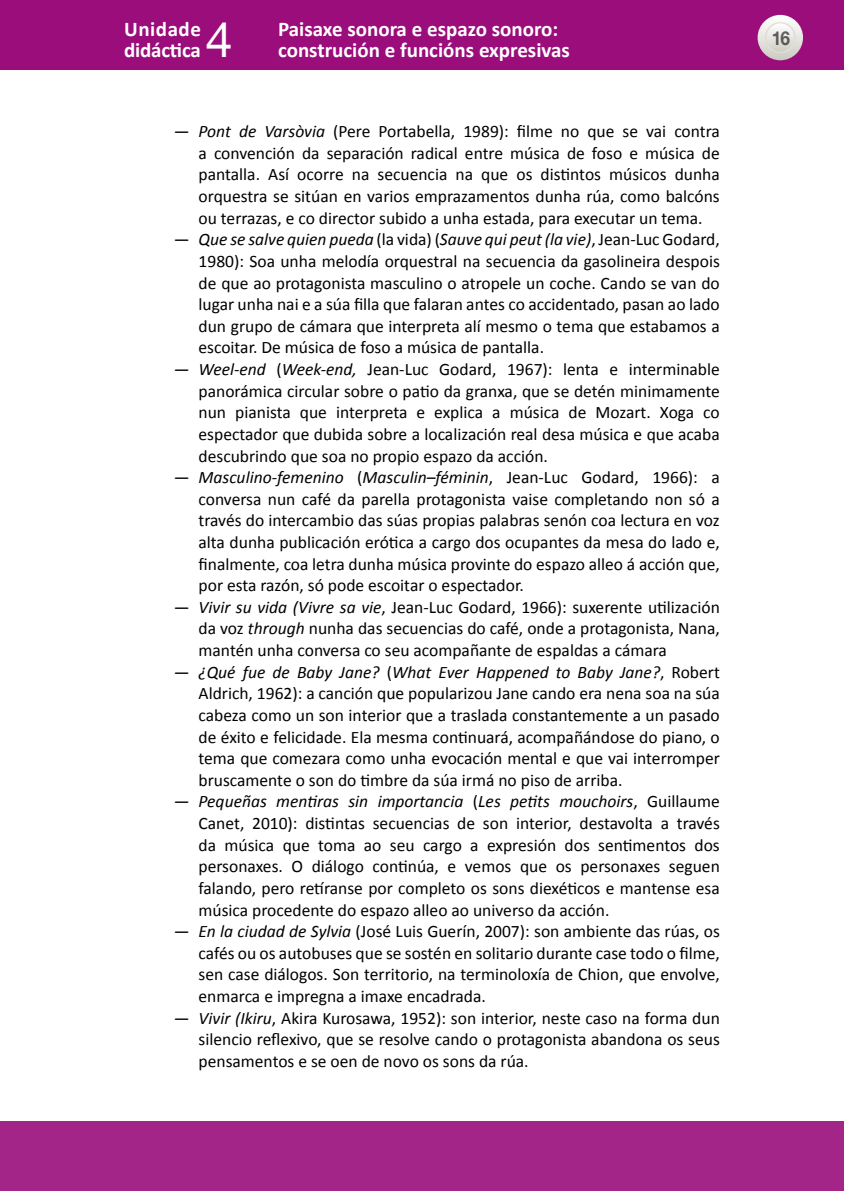
<style>
.page{position:relative;width:844px;height:1191px;background:#fff}
.page>*{position:absolute;margin:0;border:0;box-sizing:border-box;transform-origin:0 0}
.t1{font:49px "Helvetica Neue";color:#fff}
.t2{font:700 21px/21px "Calibri";color:#fff}
.t3{font:700 19.25px "Helvetica Neue";color:#000;scale:.9 1}
.TEXTO{font:17.5px/21.7px "Calibri";color:#000;text-align:justify}
.s1{font-style:italic}
</style>
<div class="page">
<div style="left:0;top:0;width:843px;height:69px;background:#9a0d7b"></div>
<svg style="left:757px;top:15px;width:45px;height:45px"></svg>
<svg style="left:765px;top:23px;width:29px;height:29px"></svg>
<div style="left:764px;top:22px;width:31px;height:31px;border:1px solid #e0ded8;border-radius:50%"></div>
<div style="left:0;top:1121px;width:843px;height:70px;background:#a42588"></div>
<p class="t2" style="left:124px;top:19px;width:78px">Unidade didáctica</p>
<h1 class="t1" style="left:205px;top:11px;width:29px">4</h1>
<p class="t2" style="left:278px;top:19px;width:293px">Paisaxe sonora e espazo sonoro: construción e funcións expresivas</p>
<p class="t3" style="left:770px;top:26px;width:23px">16</p>
<p class="TEXTO" style="left:198px;top:121px;width:522px;text-indent:-25px">— <span class="s1">Pont de Varsòvia</span> (Pere Portabella, 1989): filme no que se vai contra a convención da separación radical entre música de foso e música de pantalla. Así ocorre na secuencia na que os distintos músicos dunha orquestra se sitúan en varios emprazamentos dunha rúa, como balcóns ou terrazas, e co director subido a unha estada, para executar un tema.</p>
<p class="TEXTO" style="left:198px;top:229px;width:522px;text-indent:-25px">— <span class="s1">Que se salve quien pueda</span> (la vida) (<span class="s1">Sauve qui peut (la vie)</span>, Jean-Luc Godard, 1980): Soa unha melodía orquestral na secuencia da gasolineira despois de que ao protagonista masculino o atropele un coche. Cando se van do lugar unha nai e a súa filla que falaran antes co accidentado, pasan ao lado dun grupo de cámara que interpreta alí mesmo o tema que estabamos a escoitar. De música de foso a música de pantalla.</p>
<p class="TEXTO" style="left:198px;top:358px;width:522px;text-indent:-25px">— <span class="s1">Weel-end</span> (<span class="s1">Week-end,</span> Jean-Luc Godard, 1967): lenta e interminable panorámica circular sobre o patio da granxa, que se detén minimamente nun pianista que interpreta e explica a música de Mozart. Xoga co espectador que dubida sobre a localización real desa música e que acaba descubrindo que soa no propio espazo da acción.</p>
<p class="TEXTO" style="left:198px;top:466px;width:522px;text-indent:-25px">— <span class="s1">Masculino-femenino</span> (<span class="s1">Masculin–féminin</span>, Jean-Luc Godard, 1966): a conversa nun café da parella protagonista vaise completando non só a través do intercambio das súas propias palabras senón coa lectura en voz alta dunha publicación erótica a cargo dos ocupantes da mesa do lado e, finalmente, coa letra dunha música provinte do espazo alleo á acción que, por esta razón, só pode escoitar o espectador.</p>
<p class="TEXTO" style="left:198px;top:596px;width:522px;text-indent:-25px">— <span class="s1">Vivir su vida (Vivre sa vie</span>, Jean-Luc Godard, 1966): suxerente utilización da voz <span class="s1">through</span> nunha das secuencias do café, onde a protagonista, Nana, mantén unha conversa co seu acompañante de espaldas a cámara</p>
<p class="TEXTO" style="left:198px;top:661px;width:522px;text-indent:-25px">— <span class="s1">¿Qué fue de Baby Jane?</span> (<span class="s1">What Ever Happened to Baby Jane?</span>, Robert Aldrich, 1962): a canción que popularizou Jane cando era nena soa na súa cabeza como un son interior que a traslada constantemente a un pasado de éxito e felicidade. Ela mesma continuará, acompañándose do piano, o tema que comezara como unha evocación mental e que vai interromper bruscamente o son do timbre da súa irmá no piso de arriba.</p>
<p class="TEXTO" style="left:198px;top:791px;width:522px;text-indent:-25px">— <span class="s1">Pequeñas mentiras sin importancia</span> (<span class="s1">Les petits mouchoirs</span>, Guillaume Canet, 2010): distintas secuencias de son interior, destavolta a través da música que toma ao seu cargo a expresión dos sentimentos dos personaxes. O diálogo continúa, e vemos que os personaxes seguen falando, pero retíranse por completo os sons diexéticos e mantense esa música procedente do espazo alleo ao universo da acción.</p>
<p class="TEXTO" style="left:198px;top:920px;width:522px;text-indent:-25px">— <span class="s1">En la ciudad de Sylvia</span> (José Luis Guerín, 2007): son ambiente das rúas, os cafés ou os autobuses que se sostén en solitario durante case todo o filme, sen case diálogos. Son territorio, na terminoloxía de Chion, que envolve, enmarca e impregna a imaxe encadrada.</p>
<p class="TEXTO" style="left:198px;top:1007px;width:522px;text-indent:-25px">— <span class="s1">Vivir (Ikiru</span>, Akira Kurosawa, 1952): son interior, neste caso na forma dun silencio reflexivo, que se resolve cando o protagonista abandona os seus pensamentos e se oen de novo os sons da rúa.</p>
</div>
